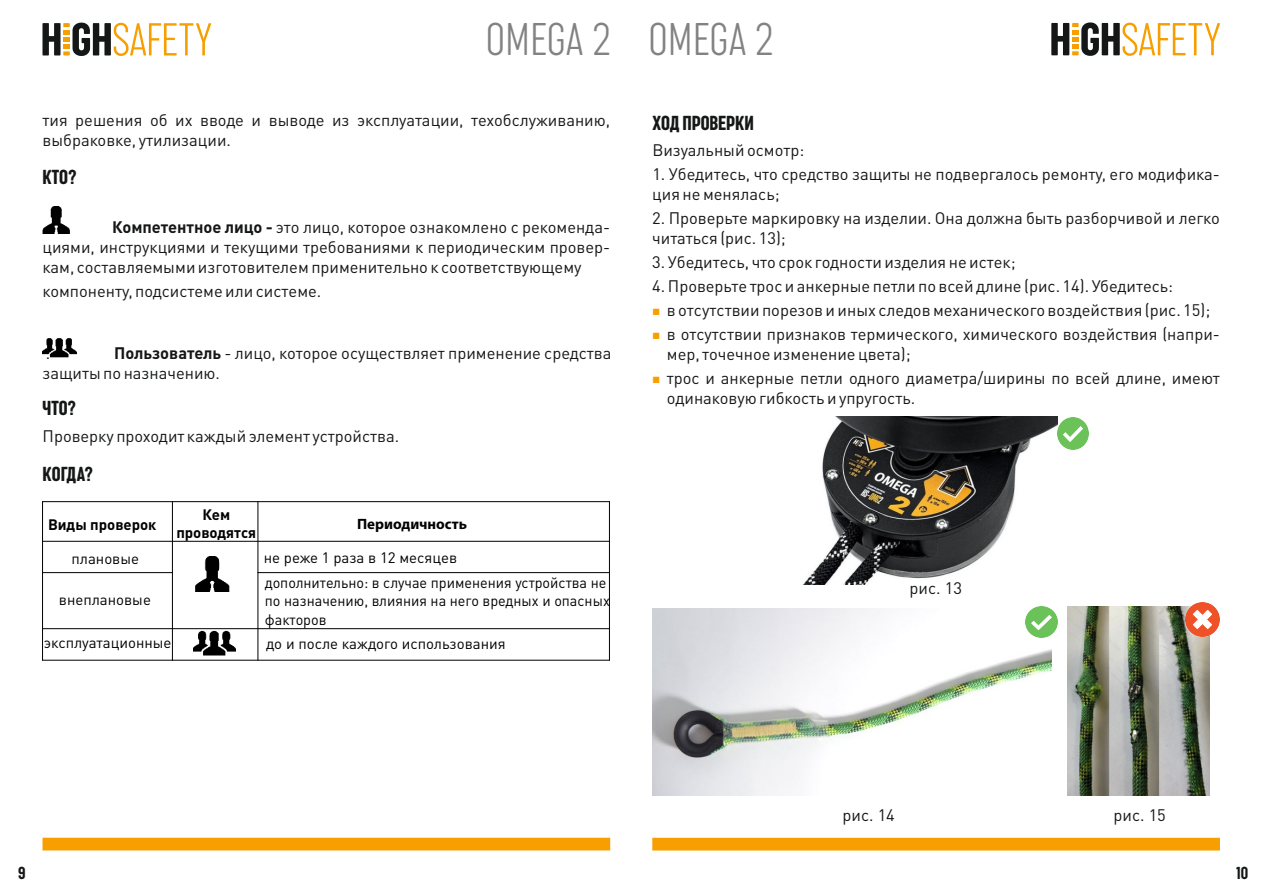
<style>
.page{position:relative;width:1263px;height:893px;background:#fff}
.page>*{position:absolute;margin:0;border:0;box-sizing:border-box;transform-origin:0 0}
.t1{font:200 47.4px "Sugo Pro Classic";color:#818281}
.t2{font:21px "Sugo Pro Classic";color:#151616}
.t3{font:18px "Sugo Pro Classic";color:#151616}
.t4{font:16.5px/20px "DIN Pro";color:#151616}
.t5{font:15px/25.2px "DIN Pro";color:#000}
.t6{font:15px/18.1px "DIN Pro";color:#000;scale:.96 1}
.t7{font:700 15px/18.3px "DIN Pro";color:#000;text-align:center}
.t8{font:700 15px "Myriad Pro";color:#000}
.s1{font-weight:700}
</style>
<div class="page">
<div style="left:43px;top:838px;width:567px;height:12px;background:#f79e00"></div>
<div style="left:652px;top:838px;width:568px;height:12px;background:#f79e00"></div>
<svg style="left:42px;top:23px;width:169px;height:33px"></svg>
<svg style="left:1051px;top:22px;width:169px;height:34px"></svg>
<img style="left:652px;top:608px;width:400px;height:187px">
<img style="left:1025px;top:606px;width:32px;height:32px">
<img style="left:1068px;top:607px;width:141px;height:188px">
<img style="left:1185px;top:602px;width:34px;height:35px">
<img style="left:42px;top:338px;width:34px;height:20px">
<img style="left:42px;top:206px;width:28px;height:27px">
<hr style="left:42px;top:501px;width:1px;height:160px;background:#000">
<hr style="left:172px;top:501px;width:1px;height:160px;background:#000">
<hr style="left:257px;top:501px;width:1px;height:160px;background:#000">
<hr style="left:609px;top:501px;width:1px;height:160px;background:#000">
<hr style="left:42px;top:660px;width:568px;height:1px;background:#000">
<hr style="left:42px;top:628px;width:568px;height:1px;background:#000">
<hr style="left:42px;top:572px;width:131px;height:1px;background:#000">
<hr style="left:257px;top:572px;width:353px;height:1px;background:#000">
<hr style="left:42px;top:541px;width:568px;height:1px;background:#000">
<hr style="left:42px;top:501px;width:568px;height:1px;background:#000">
<img style="left:193px;top:628px;width:42px;height:33px">
<img style="left:195px;top:556px;width:35px;height:36px">
<img style="left:803px;top:417px;width:254px;height:167px">
<img style="left:1057px;top:417px;width:32px;height:32px">
<h1 class="t1" style="left:486px;top:16px;width:289px">OMEGA 2 OMEGA 2</h1>
<p class="t4" style="left:43px;top:112px;width:569px">тия решения об их вводе и выводе из эксплуатации, техобслуживанию, выбраковке, утилизации.</p>
<p class="t2" style="left:43px;top:167px;width:36px">КТО?</p>
<p class="t4" style="left:43px;top:219px;width:569px;text-align:justify;text-indent:70px"><span class="s1">Компетентное лицо -</span> это лицо, которое ознакомлено с рекоменда&shy;циями, инструкциями и текущими требованиями к периодическим провер&shy;кам, составляемыми изготовителем применительно к соответствующему</p>
<p class="t4" style="left:43px;top:283px;width:280px">компоненту, подсистеме или системе.</p>
<p class="t4" style="left:42px;top:344px;width:570px;text-indent:72px"><span class="s1">Пользователь</span> - лицо, которое осуществляет применение средства защиты по назначению.</p>
<p class="t2" style="left:43px;top:398px;width:35px">ЧТО?</p>
<p class="t4" style="left:43px;top:427px;width:358px">Проверку проходит каждый элемент устройства.</p>
<p class="t4" style="left:46px;top:344px;width:6px">.</p>
<p class="t2" style="left:43px;top:463px;width:52px">КОГДА?</p>
<p class="t7" style="left:176px;top:507px;width:81px">Кем проводятся</p>
<p class="t8" style="left:357px;top:518px;width:111px">Периодичность</p>
<p class="t5" style="left:264px;top:547px;width:344px">не реже 1 раза в 12 месяцев<br>дополнительно: в случае применения устройства не</p>
<p class="t6" style="left:265px;top:594px;width:361px">по назначению, влияния на него вредных и опасных факторов</p>
<p class="t5" style="left:266px;top:632px;width:241px">до и после каждого использования</p>
<p class="t7" style="left:48px;top:517px;width:110px">Виды проверок</p>
<p class="t5" style="left:72px;top:548px;width:69px">плановые</p>
<p class="t5" style="left:59px;top:588px;width:94px">внеплановые</p>
<p class="t5" style="left:44px;top:631px;width:129px">эксплуатационные</p>
<p class="t2" style="left:652px;top:113px;width:103px">ХОД ПРОВЕРКИ</p>
<p class="t4" style="left:652px;top:142px;width:153px">Визуальный осмотр:</p>
<p class="t4" style="left:652px;top:166px;width:569px">1. Убедитесь, что средство защиты не подвергалось ремонту, его модифика&shy;ция не менялась;</p>
<p class="t4" style="left:652px;top:210px;width:569px">2. Проверьте маркировку на изделии. Она должна быть разборчивой и легко читаться (рис. 13);</p>
<p class="t4" style="left:652px;top:254px;width:365px">3. Убедитесь, что срок годности изделия не истек;</p>
<p class="t4" style="left:667px;top:276px;width:554px;line-height:24px;text-indent:-15px">4. Проверьте трос и анкерные петли по всей длине (рис. 14). Убедитесь:<br>в отсутствии порезов и иных следов механического воздействия (рис. 15); в отсутствии признаков термического, химического воздействия (напри-</p>
<p class="t4" style="left:667px;top:344px;width:554px;line-height:24px">мер, точечное изменение цвета);<br>трос и анкерные петли одного диаметра/ширины по всей длине, имеют</p>
<p class="t4" style="left:667px;top:390px;width:250px">одинаковую гибкость и упругость.</p>
<p class="t4" style="left:909px;top:580px;width:54px">рис. 13</p>
<p class="t4" style="left:842px;top:807px;width:54px">рис. 14</p>
<p class="t4" style="left:1113px;top:807px;width:54px">рис. 15</p>
<p class="t3" style="left:18px;top:864px;width:9px">9</p>
<p class="t3" style="left:1236px;top:863px;width:14px">10</p>
</div>
